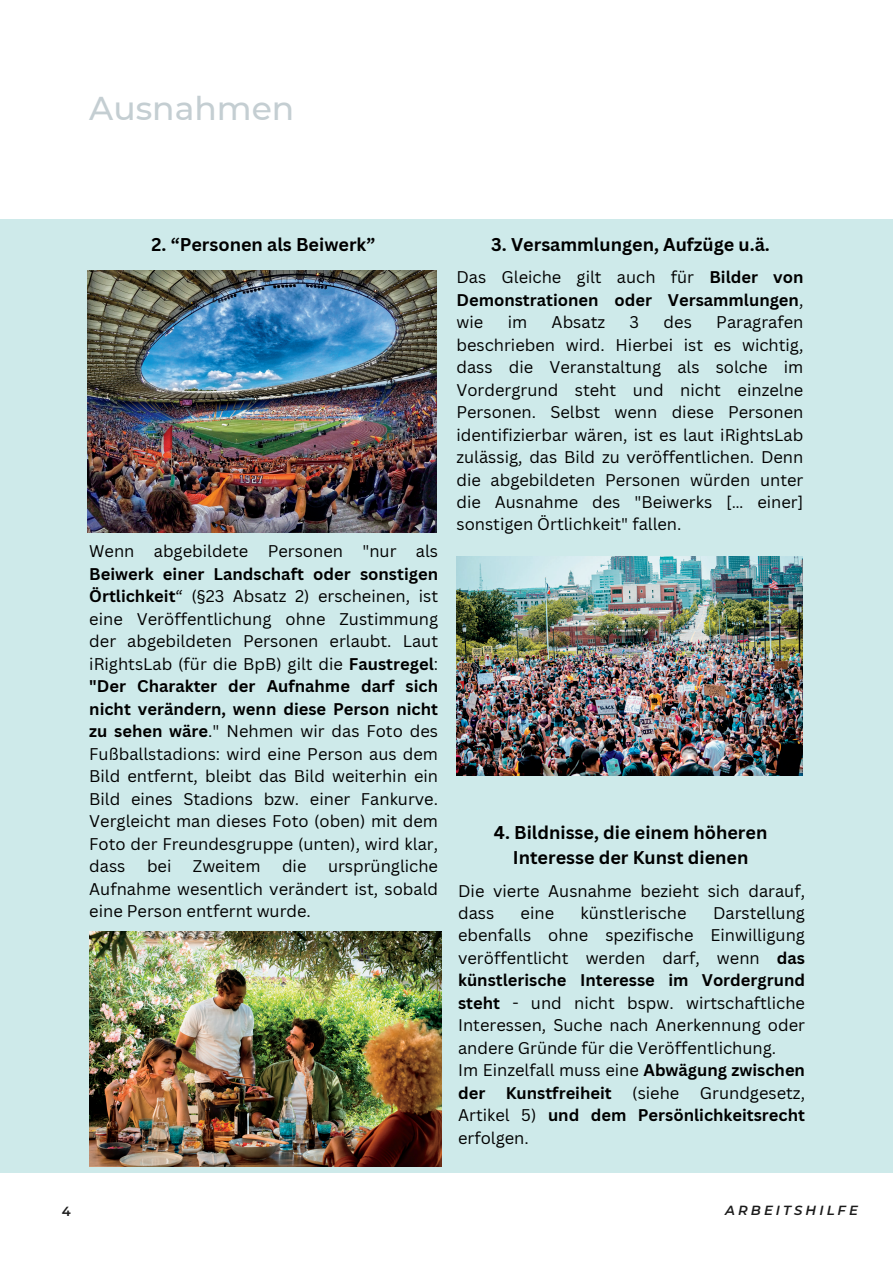
<style>
.page{position:relative;width:893px;height:1264px;background:#fff}
.page>*{position:absolute;margin:0;border:0;box-sizing:border-box;transform-origin:0 0}
.t1{font:500 33px "Montserrat";color:#c4ced2}
.t2{font:700 18px/24.8px "Canva Sans";color:#000;text-align:center}
.t3{font:16.5px/22.5px "Canva Sans";color:#000;text-align:justify}
.t4{font:700 16.5px/22.5px "Canva Sans";color:#000;text-align:justify}
.t5{font:italic 600 13.2px "Montserrat";letter-spacing:.23em;color:#1b1b1b}
.t6{font:600 13.2px "Montserrat";color:#1b1b1b}
.s1{font-weight:700}
.s2{font-weight:400}
</style>
<div class="page">
<div style="left:0;top:219px;width:892px;height:953px;background:#ceeaea"></div>
<img style="left:456px;top:556px;width:346px;height:219px">
<img style="left:89px;top:931px;width:352px;height:235px">
<img style="left:87px;top:270px;width:349px;height:262px">
<p class="t1" style="left:89px;top:88px;width:207px">Ausnahmen</p>
<p class="t2" style="left:151px;top:231px;width:225px">2. “Personen als Beiwerk”</p>
<p class="t2" style="left:491px;top:231px;width:280px">3. Versammlungen, Aufzüge u.ä.</p>
<p class="t3" style="left:89px;top:539px;width:350px">Wenn abgebildete Personen "nur als <span class="s1">Beiwerk einer Landschaft oder sonstigen Örtlichkeit</span>“ (§23 Absatz 2) erscheinen, ist eine Veröffentlichung ohne Zustimmung der abgebildeten Personen erlaubt. Laut iRightsLab (für die BpB) gilt die <span class="s1">Faustregel</span>: <span class="s1">"Der Charakter der Aufnahme darf sich nicht verändern, wenn diese Person nicht zu sehen wäre</span>." Nehmen wir das Foto des Fußballstadions: wird eine Person aus dem Bild entfernt, bleibt das Bild weiterhin ein Bild eines Stadions bzw. einer Fankurve.<br>Vergleicht man dieses Foto (oben) mit dem Foto der Freundesgruppe (unten), wird klar, dass</p>
<p class="t3" style="left:89px;top:854px;width:350px;text-indent:239px">ursprüngliche Aufnahme wesentlich verändert ist, sobald eine Person entfernt wurde.</p>
<p class="t3" style="left:147px;top:854px;width:26px">bei</p>
<p class="t3" style="left:193px;top:854px;width:69px">Zweitem</p>
<p class="t3" style="left:282px;top:854px;width:26px">die</p>
<p class="t4" style="left:456px;top:265px;width:348px"><span class="s2">Das Gleiche gilt auch für</span> Bilder von Demonstrationen oder Versammlungen<span class="s2">, wie</span></p>
<p class="t3" style="left:456px;top:310px;width:348px;text-indent:260px">Paragrafen beschrieben wird. Hierbei ist es wichtig, dass die Veranstaltung als solche im Vordergrund steht und nicht einzelne Personen. Selbst wenn diese Personen identifizierbar wären, ist es laut iRightsLab zulässig, das Bild zu veröffentlichen. Denn die abgebildeten Personen würden unter die Ausnahme des "Beiwerks [… einer] sonstigen Örtlichkeit" fallen.</p>
<p class="t3" style="left:507px;top:310px;width:21px">im</p>
<p class="t3" style="left:551px;top:310px;width:55px">Absatz</p>
<p class="t3" style="left:629px;top:310px;width:11px">3</p>
<p class="t3" style="left:663px;top:310px;width:30px">des</p>
<p class="t2" style="left:494px;top:819px;width:275px">4. Bildnisse, die einem höheren<br>Interesse der Kunst dienen</p>
<p class="t3" style="left:458px;top:878px;width:348px">Die vierte Ausnahme bezieht sich darauf, dass</p>
<p class="t3" style="left:458px;top:901px;width:348px;text-indent:255px">Darstellung ebenfalls ohne spezifische Einwilligung veröffentlicht werden darf, wenn <span class="s1">das künstlerische Interesse im Vordergrund steht</span> - und nicht bspw. wirtschaftliche Interessen, Suche nach Anerkennung oder andere Gründe für die Veröffentlichung.</p>
<p class="t4" style="left:458px;top:1058px;width:348px"><span class="s2">Im Einzelfall muss eine</span> Abwägung zwischen der Kunstfreiheit <span class="s2">(siehe Grundgesetz, Artikel 5)</span> und dem Persönlichkeitsrecht <span class="s2">erfolgen.</span></p>
<p class="t3" style="left:520px;top:901px;width:35px">eine</p>
<p class="t3" style="left:580px;top:901px;width:108px">künstlerische</p>
<p class="t6" style="left:62px;top:1202px;width:10px">4</p>
<p class="t5" style="left:725px;top:1201px;width:134px">ARBEITSHILFE</p>
</div>
